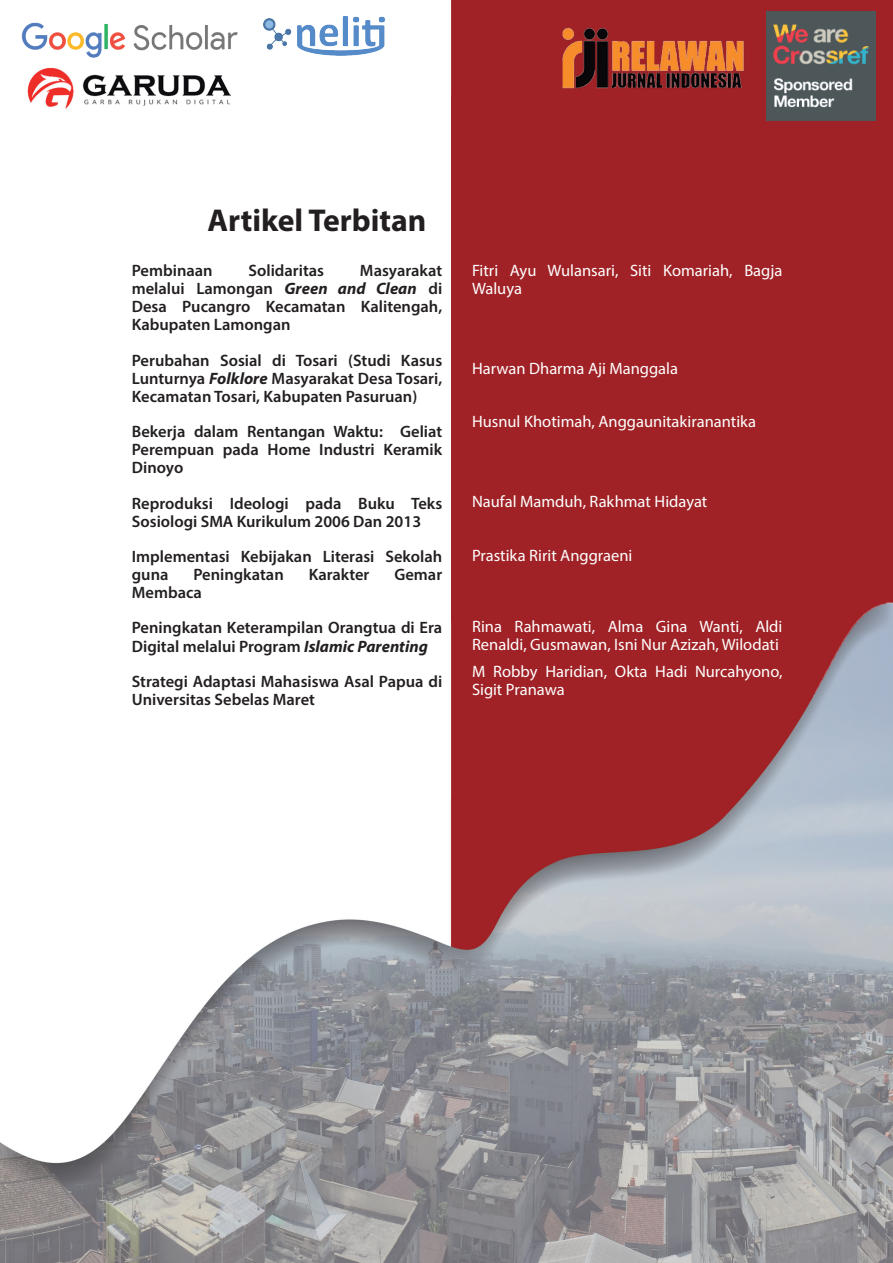
<style>
.page{position:relative;width:893px;height:1263px;background:#fff}
.page>*{position:absolute;margin:0;border:0;box-sizing:border-box;transform-origin:0 0}
.t1{font:700 31.65px "Myriad Pro";color:#231f20}
.Daftar_Isi{font:600 16.5px/18.1px "Myriad Pro";color:#231f20}
.Daftar_Isi_Penulis{font:16.5px/18.1px "Myriad Pro";color:#fff}
.s1{font-weight:700;font-style:italic}
</style>
<div class="page">
<img style="left:0;top:0;width:893px;height:1263px">
<div style="left:451px;top:96px;width:370px;height:525px;background:#a02226"></div>
<div style="left:0;top:0;width:451px;height:798px;background:#fff"></div>
<img style="left:264px;top:16px;width:120px;height:39px">
<img style="left:22px;top:23px;width:215px;height:35px">
<img style="left:27px;top:67px;width:204px;height:42px">
<img style="left:767px;top:11px;width:109px;height:109px">
<img style="left:561px;top:26px;width:189px;height:66px">
<p class="t1" style="left:207px;top:200px;width:220px">Artikel Terbitan</p>
<p class="Daftar_Isi" style="left:132px;top:261px;width:82px">Pembinaan</p>
<p class="Daftar_Isi" style="left:249px;top:261px;width:77px">Solidaritas</p>
<p class="Daftar_Isi" style="left:132px;top:261px;width:312px;text-align:justify;text-indent:228px">Masyarakat melalui Lamongan <span class="s1">Green and Clean</span> di Desa Pucangro Kecamatan Kalitengah, Kabupaten Lamongan</p>
<p class="Daftar_Isi" style="left:132px;top:351px;width:312px;text-align:justify">Perubahan Sosial di Tosari (Studi Kasus Lunturnya <span class="s1">Folklore</span> Masyarakat Desa Tosari, Kecamatan Tosari, Kabupaten Pasuruan)</p>
<p class="Daftar_Isi" style="left:132px;top:422px;width:312px;text-align:justify">Bekerja dalam Rentangan Waktu: Geliat Perempuan pada Home Industri Keramik Dinoyo</p>
<p class="Daftar_Isi" style="left:132px;top:493px;width:312px">Reproduksi Ideologi pada Buku Teks<br>Sosiologi SMA Kurikulum 2006 Dan 2013</p>
<p class="Daftar_Isi" style="left:132px;top:547px;width:312px">Implementasi Kebijakan Literasi Sekolah guna</p>
<p class="Daftar_Isi" style="left:193px;top:565px;width:92px">Peningkatan</p>
<p class="Daftar_Isi" style="left:309px;top:565px;width:62px">Karakter</p>
<p class="Daftar_Isi" style="left:394px;top:565px;width:49px">Gemar</p>
<p class="Daftar_Isi" style="left:132px;top:583px;width:72px">Membaca</p>
<p class="Daftar_Isi" style="left:132px;top:618px;width:312px">Peningkatan Keterampilan Orangtua di Era<br>Digital melalui Program <span class="s1">Islamic Parenting</span></p>
<p class="Daftar_Isi" style="left:132px;top:672px;width:312px">Strategi Adaptasi Mahasiswa Asal Papua di<br>Universitas Sebelas Maret</p>
<p class="Daftar_Isi_Penulis" style="left:472px;top:261px;width:312px">Fitri Ayu Wulansari, Siti Komariah, Bagja<br>Waluya</p>
<p class="Daftar_Isi_Penulis" style="left:472px;top:359px;width:208px">Harwan Dharma Aji Manggala</p>
<p class="Daftar_Isi_Penulis" style="left:472px;top:413px;width:286px">Husnul Khotimah, Anggaunitakiranantika</p>
<p class="Daftar_Isi_Penulis" style="left:472px;top:493px;width:237px">Naufal Mamduh, Rakhmat Hidayat</p>
<p class="Daftar_Isi_Penulis" style="left:472px;top:546px;width:162px">Prastika Ririt Anggraeni</p>
<p class="Daftar_Isi_Penulis" style="left:472px;top:617px;width:312px">Rina Rahmawati, Alma Gina Wanti, Aldi<br>Renaldi, Gusmawan, Isni Nur Azizah, Wilodati</p>
<p class="Daftar_Isi_Penulis" style="left:472px;top:662px;width:312px">M Robby Haridian, Okta Hadi Nurcahyono,<br>Sigit Pranawa</p>
</div>
